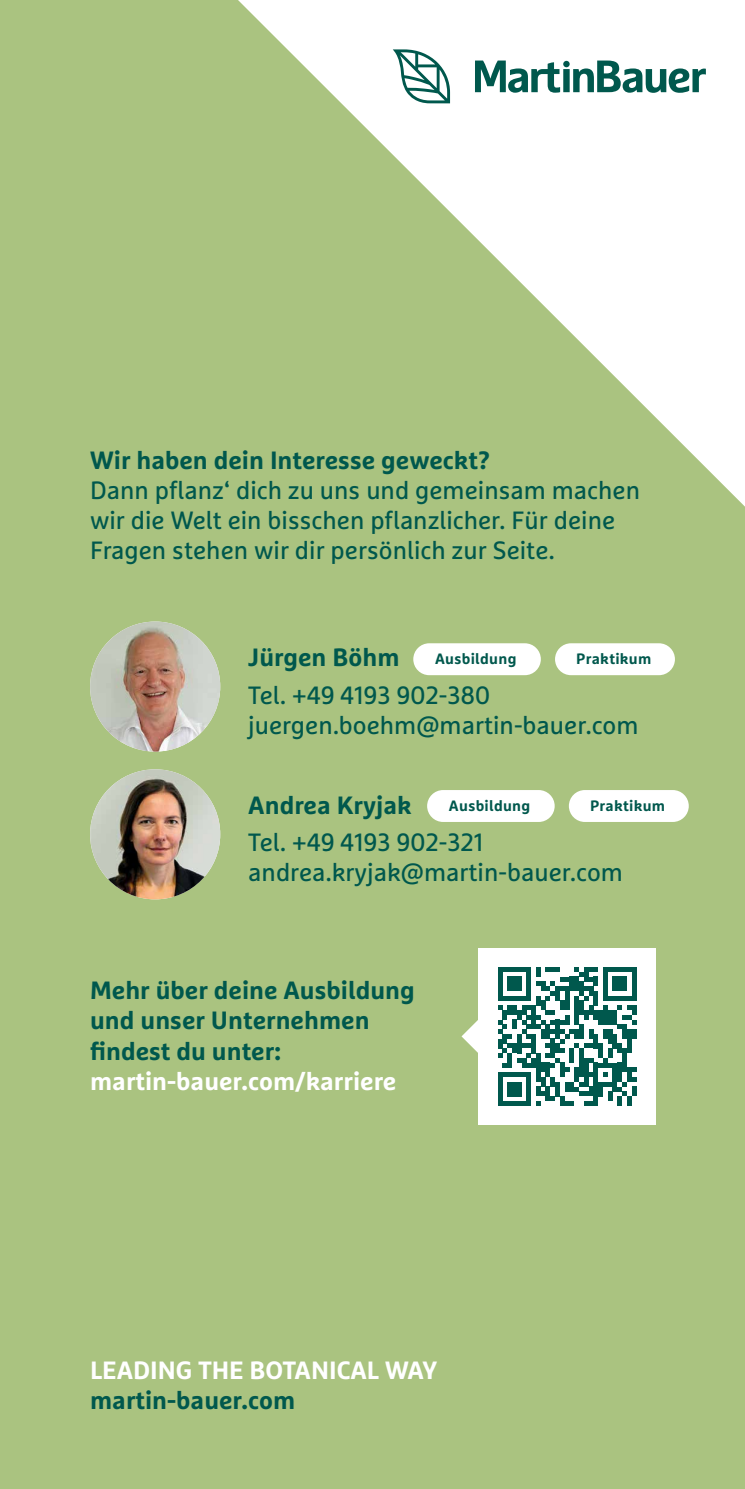
<style>
.page{position:relative;width:745px;height:1489px;background:#fff}
.page>*{position:absolute;margin:0;border:0;box-sizing:border-box;transform-origin:0 0}
.t1{font:25px/30px "Marselis Pro";color:#00584d}
.t2{font:700 25px/30px "Marselis Pro";color:#00584d}
.t3{font:700 25px "Marselis Pro";color:#fff}
.t4{font:700 15px "Marselis Pro";letter-spacing:.02em;color:#00584d}
</style>
<div class="page">
<div style="left:0;top:0;width:744px;height:1488px;background:#aac380"></div>
<svg style="left:238px;top:0;width:506px;height:506px"></svg>
<svg style="left:474px;top:61px;width:231px;height:32px;background:#82ada8"></svg>
<svg style="left:392px;top:49px;width:58px;height:54px;background:#aec9c6"></svg>
<div style="left:413px;top:643px;width:127px;height:32px;background:#fff;border-radius:16px"></div>
<div style="left:427px;top:790px;width:127px;height:32px;background:#fff;border-radius:16px"></div>
<div style="left:554px;top:643px;width:120px;height:32px;background:#fff;border-radius:16px"></div>
<div style="left:568px;top:790px;width:120px;height:32px;background:#fff;border-radius:16px"></div>
<div style="left:478px;top:947px;width:177px;height:177px;background:#fff"></div>
<svg style="left:461px;top:967px;width:175px;height:138px"></svg>
<img style="left:90px;top:769px;width:130px;height:130px;border-radius:65px">
<img style="left:90px;top:621px;width:130px;height:130px;border-radius:65px">
<p class="t2" style="left:90px;top:445px;width:401px">Wir haben dein Interesse geweckt?</p>
<p class="t1" style="left:90px;top:475px;width:551px">Dann pflanz‘ dich zu uns und gemeinsam machen wir die Welt ein bisschen pflanzlicher. Für deine<br>Fragen stehen wir dir persönlich zur Seite.</p>
<p class="t2" style="left:248px;top:642px;width:153px">Jürgen Böhm</p>
<p class="t1" style="left:248px;top:679px;width:391px">Tel. +49 4193 902-380 juergen.boehm@martin-bauer.com</p>
<p class="t4" style="left:435px;top:649px;width:83px">Ausbildung</p>
<p class="t4" style="left:576px;top:649px;width:77px">Praktikum</p>
<p class="t2" style="left:248px;top:790px;width:165px">Andrea Kryjak</p>
<p class="t1" style="left:248px;top:827px;width:376px">Tel. +49 4193 902-321 andrea.kryjak@martin-bauer.com</p>
<p class="t4" style="left:448px;top:796px;width:83px">Ausbildung</p>
<p class="t4" style="left:589px;top:796px;width:77px">Praktikum</p>
<p class="t2" style="left:90px;top:975px;width:326px">Mehr über deine Ausbildung und unser Unternehmen findest du unter:</p>
<p class="t3" style="left:90px;top:1065px;width:307px">martin-bauer.com/karriere</p>
<p class="t3" style="left:90px;top:1354px;width:348px">LEADING THE BOTANICAL WAY</p>
<p class="t2" style="left:90px;top:1384px;width:206px">martin-bauer.com</p>
</div>
